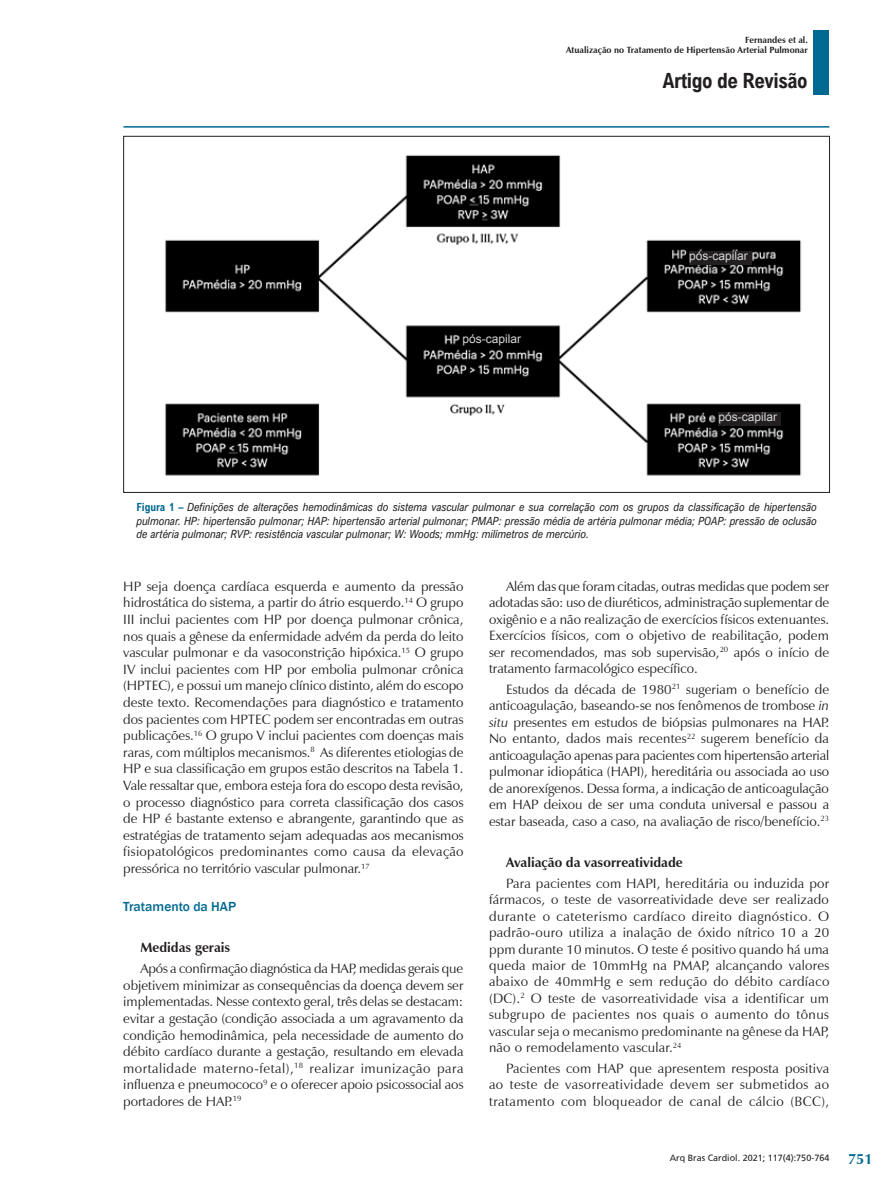
<style>
.page{position:relative;width:893px;height:1191px;background:#fff}
.page>*{position:absolute;margin:0;border:0;box-sizing:border-box;transform-origin:0 0}
.t1{font:700 21px "Arial Nova Cond";letter-spacing:-.02em;color:#231f20}
.t2{font:700 15px "Zapf Humanist 601 BT";color:#006991}
._01-TEXTO_BASICO{font:13.5px/16.6px "Zapf Humanist 601 BT";color:#231f20;text-align:justify}
._04_-_SUBTITULO_SECU{font:700 13.5px "Zapf Humanist 601 BT";color:#231f20}
._03_-_SUBTITULO_PRIN{font:500 13.5px "Franklin Gothic";color:#006991}
._01-TEXTO_BASICO-2{font:12px "Arial";color:#d7d7d7}
._05_LEGENDA_TABELA{font:italic 11.25px/13.5px "Arial Nova Cond";color:#231f20;text-align:justify}
.t3{font:700 9px/10.8px "Zapf Humanist 601 BT";color:#231f20;text-align:right}
.t4{font:9px "Frutiger";color:#231f20}
.s1{font-weight:700;font-style:normal;color:#006991}
.s2{font-style:italic}
</style>
<div class="page">
<hr style="left:123px;top:126px;width:706px;height:2px;background:#006991">
<div style="left:813px;top:30px;width:16px;height:64px;background:#006991"></div>
<img style="left:165px;top:155px;width:637px;height:321px">
<div style="left:463px;top:334px;width:62px;height:13px;background:#000"></div>
<div style="left:689px;top:251px;width:63px;height:13px;background:#231f20"></div>
<div style="left:718px;top:412px;width:63px;height:13px;background:#231f20"></div>
<p class="t3" style="left:566px;top:34px;width:243px">Fernandes et al.<br>Atualização no Tratamento de Hipertensão Arterial Pulmonar</p>
<h1 class="t1" style="left:663px;top:67px;width:146px">Artigo de Revisão</h1>
<p class="_01-TEXTO_BASICO-2" style="left:463px;top:331px;width:60px">pós-capilar</p>
<p class="_01-TEXTO_BASICO-2" style="left:689px;top:247px;width:60px">pós-capilar</p>
<p class="_01-TEXTO_BASICO-2" style="left:718px;top:409px;width:60px">pós-capilar</p>
<p class="_05_LEGENDA_TABELA" style="left:136px;top:500px;width:682px"><span class="s1">Figura 1 –</span> Definições de alterações hemodinâmicas do sistema vascular pulmonar e sua correlação com os grupos da classificação de hipertensão pulmonar. HP: hipertensão pulmonar; HAP: hipertensão arterial pulmonar; PMAP: pressão média de artéria pulmonar média; POAP: pressão de oclusão de artéria pulmonar; RVP: resistência vascular pulmonar; W: Woods; mmHg: milímetros de mercúrio.</p>
<p class="_01-TEXTO_BASICO" style="left:123px;top:578px;width:342px">HP seja doença cardíaca esquerda e aumento da pressão hidrostática do sistema, a partir do átrio esquerdo.<sup>14</sup> O grupo III inclui pacientes com HP por doença pulmonar crônica, nos quais a gênese da enfermidade advém da perda do leito vascular pulmonar e da vasoconstrição hipóxica.<sup>15</sup> O grupo IV inclui pacientes com HP por embolia pulmonar crônica (HPTEC), e possui um manejo clínico distinto, além do escopo deste texto. Recomendações para diagnóstico e tratamento dos pacientes com HPTEC podem ser encontradas em outras publicações.<sup>16</sup> O grupo V inclui pacientes com doenças mais raras, com múltiplos mecanismos.<sup>8</sup> As diferentes etiologias de HP e sua classificação em grupos estão descritos na Tabela 1.<br>Vale ressaltar que, embora esteja fora do escopo desta revisão, o processo diagnóstico para correta classificação dos casos de HP é bastante extenso e abrangente, garantindo que as estratégias de tratamento sejam adequadas aos mecanismos fisiopatológicos predominantes como causa da elevação pressórica no território vascular pulmonar.<sup>17</sup></p>
<p class="_03_-_SUBTITULO_PRIN" style="left:123px;top:897px;width:114px">Tratamento da HAP</p>
<p class="_04_-_SUBTITULO_SECU" style="left:140px;top:939px;width:92px">Medidas gerais</p>
<p class="_01-TEXTO_BASICO" style="left:123px;top:960px;width:342px;text-indent:17px">Após a confirmação diagnóstica da HAP, medidas gerais que objetivem minimizar as consequências da doença devem ser implementadas. Nesse contexto geral, três delas se destacam: evitar a gestação (condição associada a um agravamento da condição hemodinâmica, pela necessidade de aumento do débito cardíaco durante a gestação, resultando em elevada mortalidade materno-fetal),<sup>18</sup> realizar imunização para influenza e pneumococo<sup>9</sup> e o oferecer apoio psicossocial aos portadores de HAP.<sup>19</sup></p>
<p class="_01-TEXTO_BASICO" style="left:489px;top:578px;width:342px;text-indent:17px">Além das que foram citadas, outras medidas que podem ser adotadas são: uso de diuréticos, administração suplementar de oxigênio e a não realização de exercícios físicos extenuantes.<br>Exercícios físicos, com o objetivo de reabilitação, podem ser recomendados, mas sob supervisão,<sup>20</sup> após o início de tratamento farmacológico específico.</p>
<p class="_01-TEXTO_BASICO" style="left:489px;top:681px;width:342px;text-indent:17px">Estudos da década de 1980<sup>21</sup> sugeriam o benefício de anticoagulação, baseando-se nos fenômenos de trombose <span class="s2">in situ</span> presentes em estudos de biópsias pulmonares na HAP.<br>No entanto, dados mais recentes<sup>22</sup> sugerem benefício da anticoagulação apenas para pacientes com hipertensão arterial pulmonar idiopática (HAPI), hereditária ou associada ao uso de anorexígenos. Dessa forma, a indicação de anticoagulação em HAP deixou de ser uma conduta universal e passou a estar baseada, caso a caso, na avaliação de risco/benefício.<sup>23</sup></p>
<p class="_04_-_SUBTITULO_SECU" style="left:506px;top:854px;width:178px">Avaliação da vasorreatividade</p>
<p class="_01-TEXTO_BASICO" style="left:489px;top:874px;width:342px;text-indent:17px">Para pacientes com HAPI, hereditária ou induzida por fármacos, o teste de vasorreatividade deve ser realizado durante o cateterismo cardíaco direito diagnóstico. O padrão-ouro utiliza a inalação de óxido nítrico 10 a 20 ppm durante 10 minutos. O teste é positivo quando há uma queda maior de 10mmHg na PMAP, alcançando valores abaixo de 40mmHg e sem redução do débito cardíaco (DC).<sup>2</sup> O teste de vasorreatividade visa a identificar um subgrupo de pacientes nos quais o aumento do tônus vascular seja o mecanismo predominante na gênese da HAP, não o remodelamento vascular.<sup>24</sup></p>
<p class="_01-TEXTO_BASICO" style="left:489px;top:1060px;width:342px;text-indent:17px">Pacientes com HAP que apresentem resposta positiva ao teste de vasorreatividade devem ser submetidos ao tratamento com bloqueador de canal de cálcio (BCC),</p>
<p class="t4" style="left:670px;top:1153px;width:161px">Arq Bras Cardiol. 2021; 117(4):750-764</p>
<p class="t2" style="left:848px;top:1149px;width:26px">751</p>
</div>
